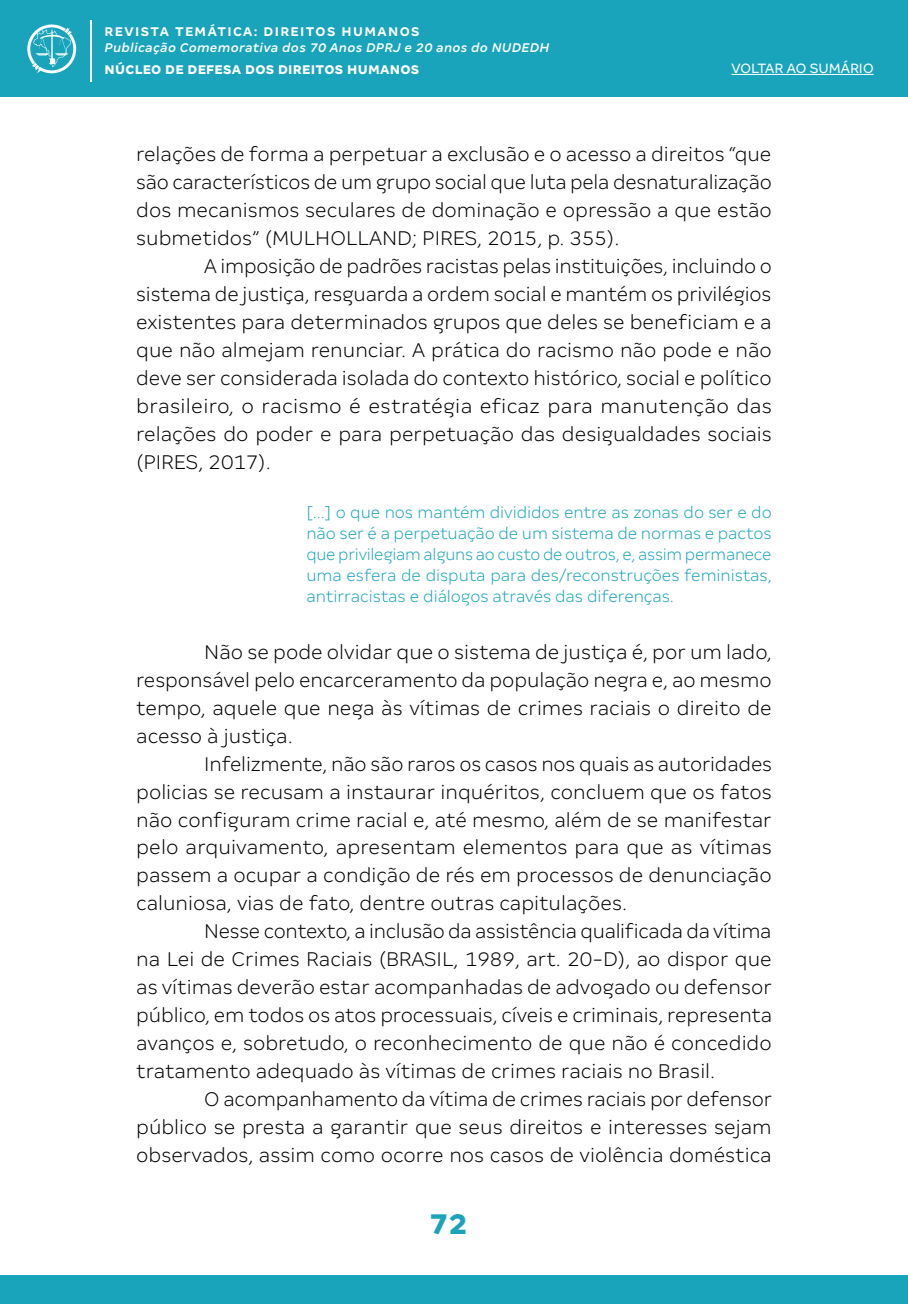
<style>
.page{position:relative;width:908px;height:1304px;background:#fff}
.page>*{position:absolute;margin:0;border:0;box-sizing:border-box;transform-origin:0 0}
.t1{font:800 32px "Margem";color:#1aa4bc}
.t2{font:300 22px/28px "Margem";color:#000;text-align:justify}
.t3{font:300 18px/21px "Margem";letter-spacing:-.005em;color:#1aa4bc;text-align:justify}
.t4{font:15px "Margem";color:#fff}
.t5{font:italic 500 14px "Margem";letter-spacing:.02em;color:#fff}
.t6{font:800 14px "Margem";letter-spacing:.02em;color:#fff}
.t7{font:700 14px "Margem";letter-spacing:.1em;color:#fff}
</style>
<div class="page">
<div style="left:0;top:0;width:907px;height:96px;background:#1aa4bc"></div>
<svg style="left:27px;top:24px;width:50px;height:50px"></svg>
<hr style="left:90px;top:20px;width:1px;height:62px;background:#fff">
<div style="left:0;top:1276px;width:907px;height:28px;background:#1aa4bc"></div>
<hr style="left:731px;top:74px;width:142px;height:1px;background:#fff">
<p class="t7" style="left:105px;top:23px;width:316px">REVISTA TEMÁTICA: DIREITOS HUMANOS</p>
<p class="t5" style="left:105px;top:39px;width:446px">Publicação Comemorativa dos 70 Anos DPRJ e 20 anos do NUDEDH</p>
<p class="t6" style="left:105px;top:61px;width:316px">NÚCLEO DE DEFESA DOS DIREITOS HUMANOS</p>
<p class="t4" style="left:731px;top:59px;width:144px">VOLTAR AO SUMÁRIO</p>
<p class="t2" style="left:136px;top:140px;width:637px">relações de forma a perpetuar a exclusão e o acesso a direitos “que são característicos de um grupo social que luta pela desnaturalização dos mecanismos seculares de dominação e opressão a que estão submetidos” (MULHOLLAND; PIRES, 2015, p. 355).</p>
<p class="t2" style="left:136px;top:252px;width:637px;text-indent:68px">A imposição de padrões racistas pelas instituições, incluindo o sistema de justiça, resguarda a ordem social e mantém os privilégios existentes para determinados grupos que deles se beneficiam e a que não almejam renunciar. A prática do racismo não pode e não deve ser considerada isolada do contexto histórico, social e político brasileiro, o racismo é estratégia eficaz para manutenção das relações do poder e para perpetuação das desigualdades sociais (PIRES, 2017).</p>
<p class="t3" style="left:306px;top:502px;width:466px">[...] o que nos mantém divididos entre as zonas do ser e do não ser é a perpetuação de um sistema de normas e pactos que privilegiam alguns ao custo de outros, e, assim permanece uma esfera de disputa para des/reconstruções feministas, antirracistas e diálogos através das diferenças.</p>
<p class="t2" style="left:136px;top:637px;width:637px;text-indent:68px">Não se pode olvidar que o sistema de justiça é, por um lado, responsável pelo encarceramento da população negra e, ao mesmo tempo, aquele que nega às vítimas de crimes raciais o direito de acesso à justiça.</p>
<p class="t2" style="left:136px;top:749px;width:637px;text-indent:68px">Infelizmente, não são raros os casos nos quais as autoridades policias se recusam a instaurar inquéritos, concluem que os fatos não configuram crime racial e, até mesmo, além de se manifestar pelo arquivamento, apresentam elementos para que as vítimas passem a ocupar a condição de rés em processos de denunciação caluniosa, vias de fato, dentre outras capitulações.</p>
<p class="t2" style="left:136px;top:917px;width:637px;text-indent:68px">Nesse contexto, a inclusão da assistência qualificada da vítima na Lei de Crimes Raciais (BRASIL, 1989, art. 20-D), ao dispor que as vítimas deverão estar acompanhadas de advogado ou defensor público, em todos os atos processuais, cíveis e criminais, representa avanços e, sobretudo, o reconhecimento de que não é concedido tratamento adequado às vítimas de crimes raciais no Brasil.</p>
<p class="t2" style="left:136px;top:1085px;width:637px;text-indent:68px">O acompanhamento da vítima de crimes raciais por defensor público se presta a garantir que seus direitos e interesses sejam observados, assim como ocorre nos casos de violência doméstica</p>
<h1 class="t1" style="left:429px;top:1204px;width:39px">72</h1>
</div>
